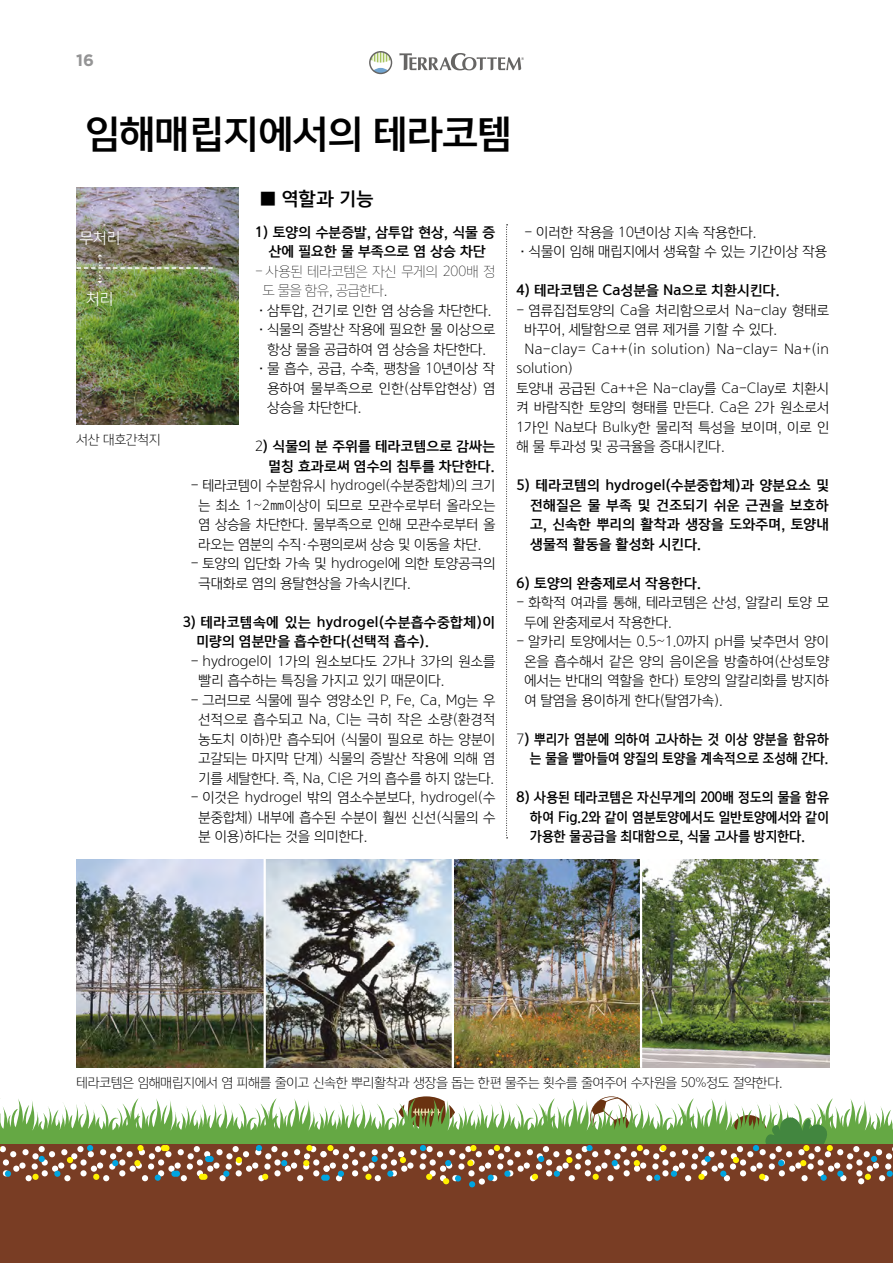
<style>
.page{position:relative;width:893px;height:1263px;background:#fff}
.page>*{position:absolute;margin:0;border:0;box-sizing:border-box;transform-origin:0 0}
.t1{font:37.5px "Yoon Gothic Pro 775";letter-spacing:-.025em;color:#000}
.t2{font:18px "Yoon Gothic Pro 775";color:#000}
.t3{font:700 16.5px "Gotham";color:#949495}
.t4{font:15px/22.5px "Yoon Gothic Pro 735";color:#fff;text-align:center}
.t5{font:13.5px/19.5px "Yoon Gothic Pro 735";color:#000;text-align:center}
.t6{font:13.5px/19.5px "Yoon Gothic Pro 775";color:#000;text-align:right}
.t7{font:13.5px/19.5px "Yoon Gothic Pro 775";letter-spacing:.02em;color:#000}
.t8{font:13.5px "Yoon Gothic Pro 735";letter-spacing:.025em;color:#000}
.t9{font:13.5px/19.5px "Yoon Gothic Pro 715";letter-spacing:.015em;color:#000}
.t10{font:12.75px "Yoon Gothic Pro 725";color:#000}
.s1{font-family:"Yoon Gothic Pro 735"}
</style>
<div class="page">
<div style="left:0;top:1144px;width:893px;height:119px;background:#793d24"></div>
<svg style="left:0;top:939px;width:893px;height:248px"></svg>
<img style="left:77px;top:859px;width:752px;height:209px">
<hr style="left:264px;top:858px;width:2px;height:210px;background:#fff">
<hr style="left:452px;top:858px;width:2px;height:210px;background:#fff">
<hr style="left:640px;top:858px;width:2px;height:210px;background:#fff">
<svg style="left:506px;top:224px;width:2px;height:614px"></svg>
<img style="left:77px;top:188px;width:161px;height:236px">
<svg style="left:77px;top:267px;width:136px;height:2px"></svg>
<svg style="left:399px;top:53px;width:125px;height:17px"></svg>
<svg style="left:369px;top:51px;width:23px;height:23px"></svg>
<p class="t3" style="left:76px;top:51px;width:19px">16</p>
<h1 class="t1" style="left:85px;top:108px;width:429px">임해매립지에서의 테라코템</h1>
<p class="t4" style="left:79px;top:226px;width:42px">무처리 ⇡</p>
<p class="t4" style="left:86px;top:265px;width:29px">⇣ 처리</p>
<p class="t10" style="left:77px;top:432px;width:86px">서산 대호간척지</p>
<h2 class="t2" style="left:259px;top:186px;width:116px">■ 역할과 기능</h2>
<p class="t6" style="left:255px;top:222px;width:242px;text-align:center">1) 토양의 수분증발, 삼투압 현상, 식물 증 산에 필요한 물 부족으로 염 상승 차단</p>
<p class="t9" style="left:263px;top:261px;width:234px;text-indent:-8px">- 사용된 테라코템은 자신 무게의 200배 정 도 물을 함유, 공급한다.</p>
<p class="t5" style="left:255px;top:300px;width:238px">•삼투압, 건기로 인한 염 상승을 차단한다.</p>
<p class="t5" style="left:255px;top:320px;width:242px">•식물의 증발산 작용에 필요한 물 이상으로 항상 물을 공급하여 염 상승을 차단한다.</p>
<p class="t5" style="left:267px;top:359px;width:230px;text-align:justify;text-indent:-12px">•물 흡수, 공급, 수축, 팽창을 10년이상 작 용하여 물부족으로 인한(삼투압현상) 염 상승을 차단한다.</p>
<p class="t6" style="left:255px;top:437px;width:242px"><span class="s1">2</span>) 식물의 분 주위를 테라코템으로 감싸는 멀칭 효과로써 염수의 침투를 차단한다.</p>
<p class="t5" style="left:191px;top:476px;width:306px">- 테라코템이 수분함유시 hydrogel(수분중합체)의 크기 는 최소 1~2㎜이상이 되므로 모관수로부터 올라오는 염 상승을 차단한다. 물부족으로 인해 모관수로부터 올 라오는 염분의 수직·수평의로써 상승 및 이동을 차단.</p>
<p class="t5" style="left:198px;top:554px;width:298px;text-align:left;text-indent:-8px">- 토양의 입단화 가속 및 hydrogel에 의한 토양공극의 극대화로 염의 용탈현상을 가속시킨다.</p>
<p class="t7" style="left:196px;top:612px;width:300px;text-indent:-14px">3) 테라코템속에 있는 hydrogel(수분흡수중합체)이 미량의 염분만을 흡수한다(선택적 흡수).</p>
<p class="t5" style="left:198px;top:651px;width:298px;text-align:left;text-indent:-8px">- hydrogel이 1가의 원소보다도 2가나 3가의 원소를 빨리 흡수하는 특징을 가지고 있기 때문이다.</p>
<p class="t5" style="left:191px;top:690px;width:306px">- 그러므로 식물에 필수 영양소인 P, Fe, Ca, Mg는 우 선적으로 흡수되고 Na, CI는 극히 작은 소량(환경적 농도치 이하)만 흡수되어 (식물이 필요로 하는 양분이 고갈되는 마지막 단계) 식물의 증발산 작용에 의해 염 기를 세탈한다. 즉, Na, CI은 거의 흡수를 하지 않는다.</p>
<p class="t5" style="left:198px;top:788px;width:298px;text-align:justify;text-indent:-8px">- 이것은 hydrogel 밖의 염소수분보다, hydrogel(수 분중합체) 내부에 흡수된 수분이 훨씬 신선(식물의 수 분 이용)하다는 것을 의미한다.</p>
<p class="t5" style="left:524px;top:222px;width:233px">- 이러한 작용을 10년이상 지속 작용한다.</p>
<p class="t5" style="left:517px;top:242px;width:312px">•식물이 임해 매립지에서 생육할 수 있는 기간이상 작용</p>
<p class="t6" style="left:517px;top:281px;width:264px">4) 테라코템은 Ca성분을 Na으로 치환시킨다.</p>
<p class="t5" style="left:517px;top:300px;width:314px">- 염류집접토양의 Ca을 처리함으로서 Na-clay 형태로</p>
<p class="t5" style="left:524px;top:320px;width:254px">바꾸어, 세탈함으로 염류 제거를 기할 수 있다.</p>
<p class="t8" style="left:524px;top:341px;width:306px">Na-clay= Ca++(in solution) Na-clay= Na+(in</p>
<p class="t5" style="left:517px;top:359px;width:58px">solution)</p>
<p class="t5" style="left:517px;top:378px;width:314px">토양내 공급된 Ca++은 Na-clay를 Ca-Clay로 치환시</p>
<p class="t5" style="left:517px;top:398px;width:314px">켜 바람직한 토양의 형태를 만든다. Ca은 2가 원소로서</p>
<p class="t5" style="left:517px;top:417px;width:314px">1가인 Na보다 Bulky한 물리적 특성을 보이며, 이로 인</p>
<p class="t5" style="left:517px;top:437px;width:209px">해 물 투과성 및 공극율을 증대시킨다.</p>
<p class="t6" style="left:530px;top:476px;width:301px;text-align:justify;text-indent:-14px">5) 테라코템의 hydrogel(수분중합체)과 양분요소 및 전해질은 물 부족 및 건조되기 쉬운 근권을 보호하 고, 신속한 뿌리의 활착과 생장을 도와주며, 토양내 생물적 활동을 활성화 시킨다.</p>
<p class="t6" style="left:517px;top:573px;width:186px">6) 토양의 완충제로서 작용한다.</p>
<p class="t5" style="left:524px;top:593px;width:306px;text-align:left;text-indent:-8px">- 화학적 여과를 통해, 테라코템은 산성, 알칼리 토양 모 두에 완충제로서 작용한다.</p>
<p class="t5" style="left:524px;top:632px;width:306px;text-align:justify;text-indent:-8px">- 알카리 토양에서는 0.5~1.0까지 pH를 낮추면서 양이 온을 흡수해서 같은 양의 음이온을 방출하여(산성토양 에서는 반대의 역할을 한다) 토양의 알칼리화를 방지하 여 탈염을 용이하게 한다(탈염가속).</p>
<p class="t6" style="left:517px;top:729px;width:314px"><span class="s1">7</span>) 뿌리가 염분에 의하여 고사하는 것 이상 양분을 함유하 는 물을 빨아들여 양질의 토양을 계속적으로 조성해 간다.</p>
<p class="t6" style="left:530px;top:788px;width:300px;text-align:justify;text-indent:-14px">8) 사용된 테라코템은 자신무게의 200배 정도의 물을 함유 하여 Fig.2와 같이 염분토양에서도 일반토양에서와 같이 가용한 물공급을 최대함으로, 식물 고사를 방지한다.</p>
<p class="t10" style="left:77px;top:1075px;width:708px">테라코템은 임해매립지에서 염 피해를 줄이고 신속한 뿌리활착과 생장을 돕는 한편 물주는 횟수를 줄여주어 수자원을 50%정도 절약한다.</p>
</div>
